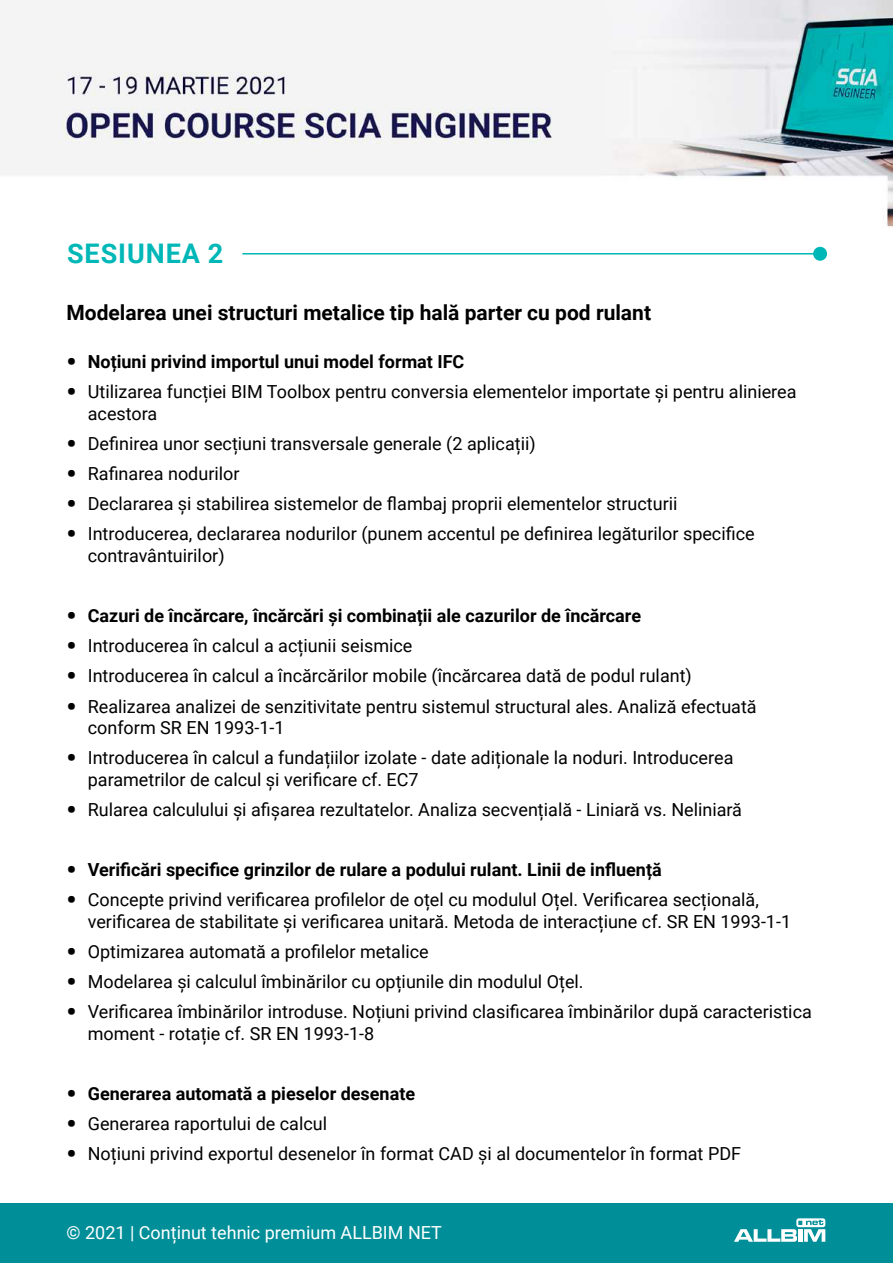
<style>
.page{position:relative;width:893px;height:1263px;background:#fff}
.page>*{position:absolute;margin:0;border:0;box-sizing:border-box;transform-origin:0 0}
.t1{font:700 27px "Roboto";letter-spacing:.035em;color:#00b7b7}
.t2{font:700 21px "Roboto";color:#000}
.t3{font:18px/21.6px "Roboto";color:#000}
.t4{font:700 18px "Roboto";color:#000}
.t5{font:18px "Roboto";color:#fff}
.s1{font-weight:900;font-size:27px}
</style>
<div class="page">
<img style="left:0;top:0;width:893px;height:260px">
<div style="left:0;top:1203px;width:893px;height:60px;background:#008f99"></div>
<hr style="left:242px;top:253px;width:574px;height:1px;background:#00b7b7">
<div style="left:813px;top:247px;width:14px;height:14px;background:#00b7b7;border-radius:50%"></div>
<svg style="left:734px;top:1218px;width:91px;height:24px"></svg>
<h1 class="t1" style="left:67px;top:238px;width:158px">SESIUNEA 2</h1>
<p class="t2" style="left:67px;top:297px;width:586px">Modelarea unei structuri metalice tip hală parter cu pod rulant</p>
<p class="t4" style="left:67px;top:349px;width:399px"><span class="s1">•</span> Noțiuni privind importul unui model format IFC</p>
<p class="t3" style="left:88px;top:380px;width:710px;text-indent:-21px"><span class="s1">•</span> Utilizarea funcției BIM Toolbox pentru conversia elementelor importate și pentru alinierea acestora</p>
<p class="t3" style="left:67px;top:432px;width:471px"><span class="s1">•</span> Definirea unor secțiuni transversale generale (2 aplicații)</p>
<p class="t3" style="left:67px;top:462px;width:174px"><span class="s1">•</span> Rafinarea nodurilor</p>
<p class="t3" style="left:67px;top:492px;width:612px"><span class="s1">•</span> Declararea și stabilirea sistemelor de flambaj proprii elementelor structurii</p>
<p class="t3" style="left:88px;top:522px;width:668px;text-indent:-21px"><span class="s1">•</span> Introducerea, declararea nodurilor (punem accentul pe definirea legăturilor specifice contravântuirilor)</p>
<p class="t4" style="left:67px;top:603px;width:576px"><span class="s1">•</span> Cazuri de încărcare, încărcări și combinații ale cazurilor de încărcare</p>
<p class="t3" style="left:67px;top:634px;width:347px"><span class="s1">•</span> Introducerea în calcul a acțiunii seismice</p>
<p class="t3" style="left:67px;top:664px;width:627px"><span class="s1">•</span> Introducerea în calcul a încărcărilor mobile (încărcarea dată de podul rulant)</p>
<p class="t3" style="left:88px;top:695px;width:670px;text-indent:-21px"><span class="s1">•</span> Realizarea analizei de senzitivitate pentru sistemul structural ales. Analiză efectuată conform SR EN 1993-1-1</p>
<p class="t3" style="left:88px;top:746px;width:647px;text-indent:-21px"><span class="s1">•</span> Introducerea în calcul a fundațiilor izolate - date adiționale la noduri. Introducerea parametrilor de calcul și verificare cf. EC7</p>
<p class="t3" style="left:67px;top:798px;width:677px"><span class="s1">•</span> Rularea calculului și afișarea rezultatelor. Analiza secvențială - Liniară vs. Neliniară</p>
<p class="t4" style="left:67px;top:857px;width:597px"><span class="s1">•</span> Verificări specifice grinzilor de rulare a podului rulant. Linii de influență</p>
<p class="t3" style="left:88px;top:888px;width:705px;text-indent:-21px"><span class="s1">•</span> Concepte privind verificarea profilelor de oțel cu modulul Oțel. Verificarea secțională, verificarea de stabilitate și verificarea unitară. Metoda de interacțiune cf. SR EN 1993-1-1</p>
<p class="t3" style="left:67px;top:940px;width:364px"><span class="s1">•</span> Optimizarea automată a profilelor metalice</p>
<p class="t3" style="left:67px;top:970px;width:519px"><span class="s1">•</span> Modelarea și calculul îmbinărilor cu opțiunile din modulul Oțel.</p>
<p class="t3" style="left:88px;top:1000px;width:726px;text-indent:-21px"><span class="s1">•</span> Verificarea îmbinărilor introduse. Noțiuni privind clasificarea îmbinărilor după caracteristica moment - rotație cf. SR EN 1993-1-8</p>
<p class="t4" style="left:67px;top:1081px;width:350px"><span class="s1">•</span> Generarea automată a pieselor desenate</p>
<p class="t3" style="left:67px;top:1112px;width:262px"><span class="s1">•</span> Generarea raportului de calcul</p>
<p class="t3" style="left:67px;top:1142px;width:676px"><span class="s1">•</span> Noțiuni privind exportul desenelor în format CAD și al documentelor în format PDF</p>
<p class="t5" style="left:67px;top:1220px;width:377px">© 2021 | Conținut tehnic premium ALLBIM NET</p>
</div>
